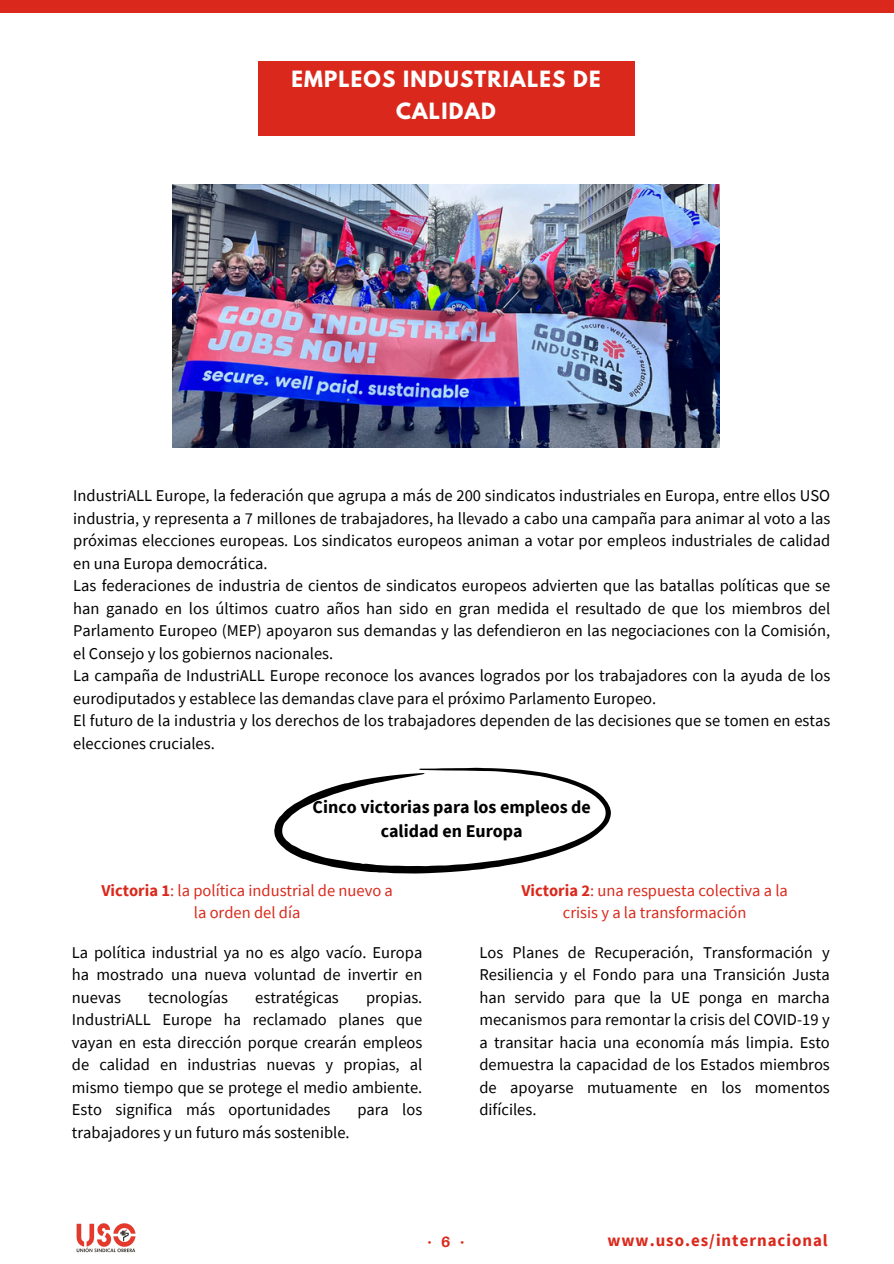
<style>
.page{position:relative;width:894px;height:1264px;background:#fff}
.page>*{position:absolute;margin:0;border:0;box-sizing:border-box;transform-origin:0 0}
.t1{font:700 19.8px/31.5px "League Spartan";letter-spacing:.06em;color:#fff;text-align:center}
.t2{font:700 18px/24.8px "Source Sans Pro";color:#000;text-align:center}
.t3{font:700 16.8px "Source Sans Pro";letter-spacing:.06em;color:#da291c}
.t4{font:16.5px/22.5px "Source Sans Pro";color:#000;text-align:justify}
.t5{font:16.5px/22.5px "Source Sans Pro";color:#da291c;text-align:center}
.t6{font:700 15px "Aileron";color:#da291c}
.s1{font-weight:700}
</style>
<div class="page">
<div style="left:0;top:0;width:893px;height:12px;background:#da291c"></div>
<img style="left:76px;top:1223px;width:60px;height:30px">
<div style="left:258px;top:61px;width:376px;height:75px;background:#da291c"></div>
<img style="left:173px;top:184px;width:545px;height:264px">
<svg style="left:274px;top:767px;width:337px;height:106px"></svg>
<p class="t1" style="left:291px;top:66px;width:310px">EMPLEOS INDUSTRIALES DE<br>CALIDAD</p>
<p class="t4" style="left:73px;top:484px;width:758px;text-align:left">IndustriALL Europe, la federación que agrupa a más de 200 sindicatos industriales en Europa, entre ellos USO industria, y representa a 7 millones de trabajadores, ha llevado a cabo una campaña para animar al voto a las próximas elecciones europeas. Los sindicatos europeos animan a votar por empleos industriales de calidad en una Europa democrática.<br>Las federaciones de industria de cientos de sindicatos europeos advierten que las batallas políticas que se han ganado en los últimos cuatro años han sido en gran medida el resultado de que los miembros del Parlamento Europeo (MEP) apoyaron sus demandas y las defendieron en las negociaciones con la Comisión, el Consejo y los gobiernos nacionales.<br>La campaña de IndustriALL Europe reconoce los avances logrados por los trabajadores con la ayuda de los eurodiputados y establece las demandas clave para el próximo Parlamento Europeo.<br>El futuro de la industria y los derechos de los trabajadores dependen de las decisiones que se tomen en estas elecciones cruciales.</p>
<h4 class="t2" style="left:312px;top:794px;width:280px">Cinco victorias para los empleos de calidad en Europa</h4>
<h4 class="t5" style="left:101px;top:878px;width:293px"><span class="s1">Victoria 1</span>: la política industrial de nuevo a la orden del día</h4>
<h4 class="t4" style="left:72px;top:940px;width:352px">La política industrial ya no es algo vacío. Europa ha mostrado una nueva voluntad de invertir en nuevas</h4>
<h4 class="t4" style="left:148px;top:985px;width:81px">tecnologías</h4>
<h4 class="t4" style="left:255px;top:985px;width:85px">estratégicas</h4>
<h4 class="t4" style="left:72px;top:985px;width:352px;text-indent:294px">propias.<br>IndustriALL Europe ha reclamado planes que vayan en esta dirección porque crearán empleos de calidad en industrias nuevas y propias, al mismo tiempo que se protege el medio ambiente.<br>Esto significa más oportunidades</h4>
<h4 class="t4" style="left:357px;top:1098px;width:66px">para los</h4>
<h4 class="t4" style="left:72px;top:1120px;width:279px">trabajadores y un futuro más sostenible.</h4>
<p class="t5" style="left:521px;top:878px;width:268px"><span class="s1">Victoria 2</span>: una respuesta colectiva a la crisis y a la transformación</p>
<p class="t4" style="left:479px;top:940px;width:352px">Los Planes de Recuperación, Transformación y Resiliencia y el Fondo para una Transición Justa han servido para que la UE ponga en marcha mecanismos para remontar la crisis del COVID-19 y a transitar hacia una economía más limpia. Esto demuestra la capacidad de los Estados miembros de apoyarse mutuamente en los momentos difíciles.</p>
<h2 class="t6" style="left:428px;top:1232px;width:38px">·6·</h2>
<h4 class="t3" style="left:607px;top:1229px;width:222px">www.uso.es/internacional</h4>
</div>
